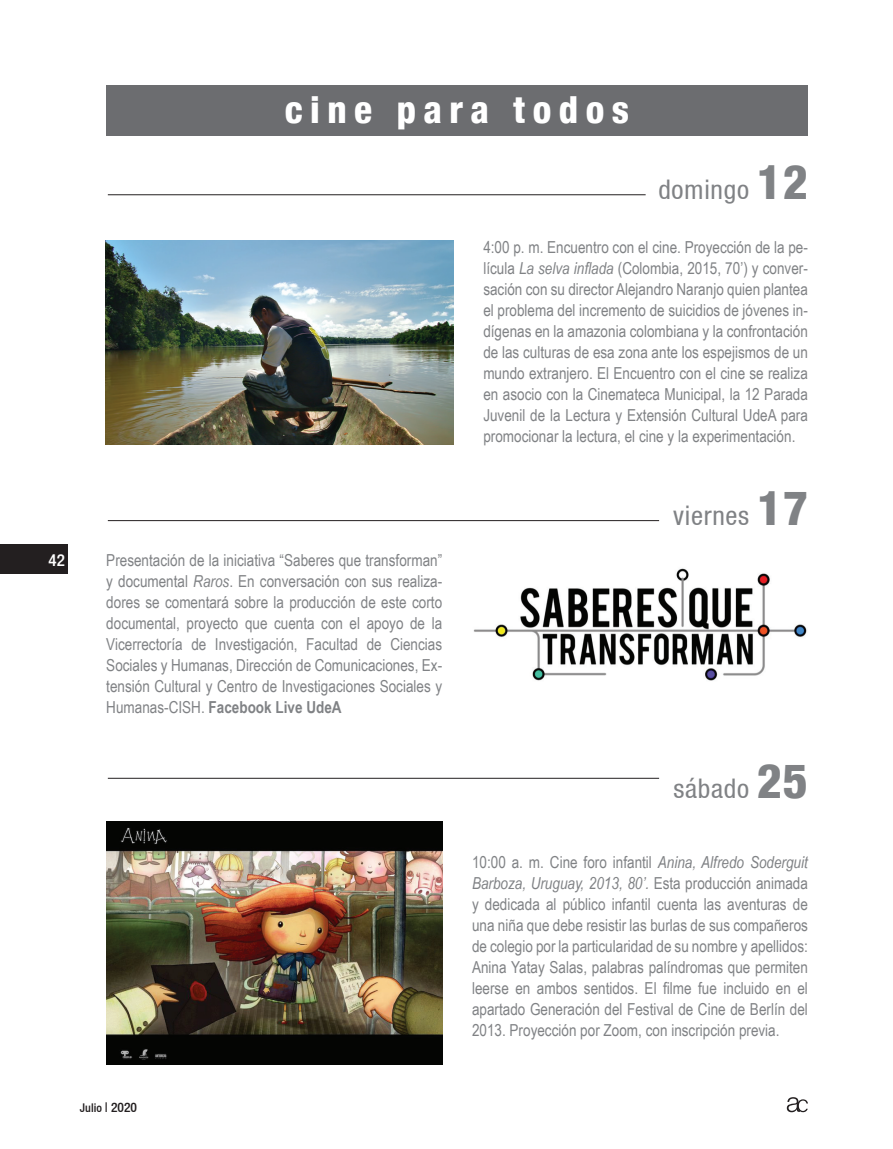
<style>
.page{position:relative;width:893px;height:1149px;background:#fff}
.page>*{position:absolute;margin:0;border:0;box-sizing:border-box;transform-origin:0 0}
.t1{font:800 condensed 37.2px "Helvetica 87";letter-spacing:.2em;color:#fff}
.t2{font:condensed 27px "Helvetica 57";letter-spacing:.025em;color:#808285}
.t3{font:500 condensed 16.95px "Helvetica 67";color:#fff}
.t4{font:16.5px/21px "Arial Narrow";color:#808285;text-align:justify}
.t5{font:500 condensed 12px "Helvetica 67";color:#231f20}
.s1{font-family:"Helvetica 87";font-weight:800;font-size:48px}
.s2{font-style:italic}
.s3{font-weight:700}
.s4{font-size:13.5px}
</style>
<div class="page">
<div style="left:0;top:544px;width:68px;height:29px;background:#231f20"></div>
<svg style="left:787px;top:1097px;width:21px;height:14px"></svg>
<div style="left:106px;top:85px;width:701px;height:51px;background:#6c6d70"></div>
<img style="left:106px;top:241px;width:348px;height:204px">
<img style="left:473px;top:568px;width:334px;height:113px">
<img style="left:106px;top:821px;width:337px;height:242px">
<hr style="left:108px;top:520px;width:551px;height:1px;background:#231f20">
<hr style="left:108px;top:194px;width:538px;height:1px;background:#231f20">
<hr style="left:108px;top:777px;width:551px;height:1px;background:#231f20">
<p class="t3" style="left:49px;top:549px;width:18px">42</p>
<h1 class="t1" style="left:285px;top:87px;width:346px">cine para todos</h1>
<h2 class="t2" style="left:658px;top:174px;width:151px">domingo <span class="s1">12</span></h2>
<p class="t4" style="left:483px;top:236px;width:326px">4:00 p. m. Encuentro con el cine. Proyección de la pe&shy;lícula <span class="s2">La selva inflada</span> (Colombia, 2015, 70’) y conver&shy;sación con su director Alejandro Naranjo quien plantea el problema del incremento de suicidios de jóvenes in&shy;dígenas en la amazonia colombiana y la confrontación de las culturas de esa zona ante los espejismos de un mundo extranjero. El Encuentro con el cine se realiza en asocio con la Cinemateca Municipal, la 12 Parada Juvenil de la Lectura y Extensión Cultural UdeA para promocionar la lectura, el cine y la experimentación.</p>
<p class="t4" style="left:106px;top:548px;width:337px">Presentación de la iniciativa “Saberes que transforman” y documental <span class="s2">Raros</span>. En conversación con sus realiza&shy;dores se comentará sobre la producción de este corto documental, proyecto que cuenta con el apoyo de la Vicerrectoría de Investigación, Facultad de Ciencias Sociales y Humanas, Dirección de Comunicaciones, Ex&shy;tensión Cultural y Centro de Investigaciones Sociales y Humanas-CISH. <span class="s3">Facebook Live UdeA</span></p>
<h2 class="t2" style="left:673px;top:500px;width:136px">viernes <span class="s1">17</span></h2>
<h2 class="t2" style="left:674px;top:772px;width:136px">sábado <span class="s1">25</span></h2>
<p class="t4" style="left:472px;top:850px;width:337px">10:00 a. m. Cine foro infantil <span class="s2">Anina, Alfredo Soderguit Barboza, Uruguay, 2013, 80’.</span> Esta producción animada y dedicada al público infantil cuenta las aventuras de una niña que debe resistir las burlas de sus compañeros de colegio por la particularidad de su nombre y apellidos:<br>Anina Yatay Salas, palabras palíndromas que permiten leerse en ambos sentidos. El filme fue incluido en el apartado Generación del Festival de Cine de Berlín del 2013. Proyección por Zoom, con inscripción previa.</p>
<p class="t5" style="left:80px;top:1100px;width:59px">Julio <span class="s4">| 2020</span></p>
</div>
